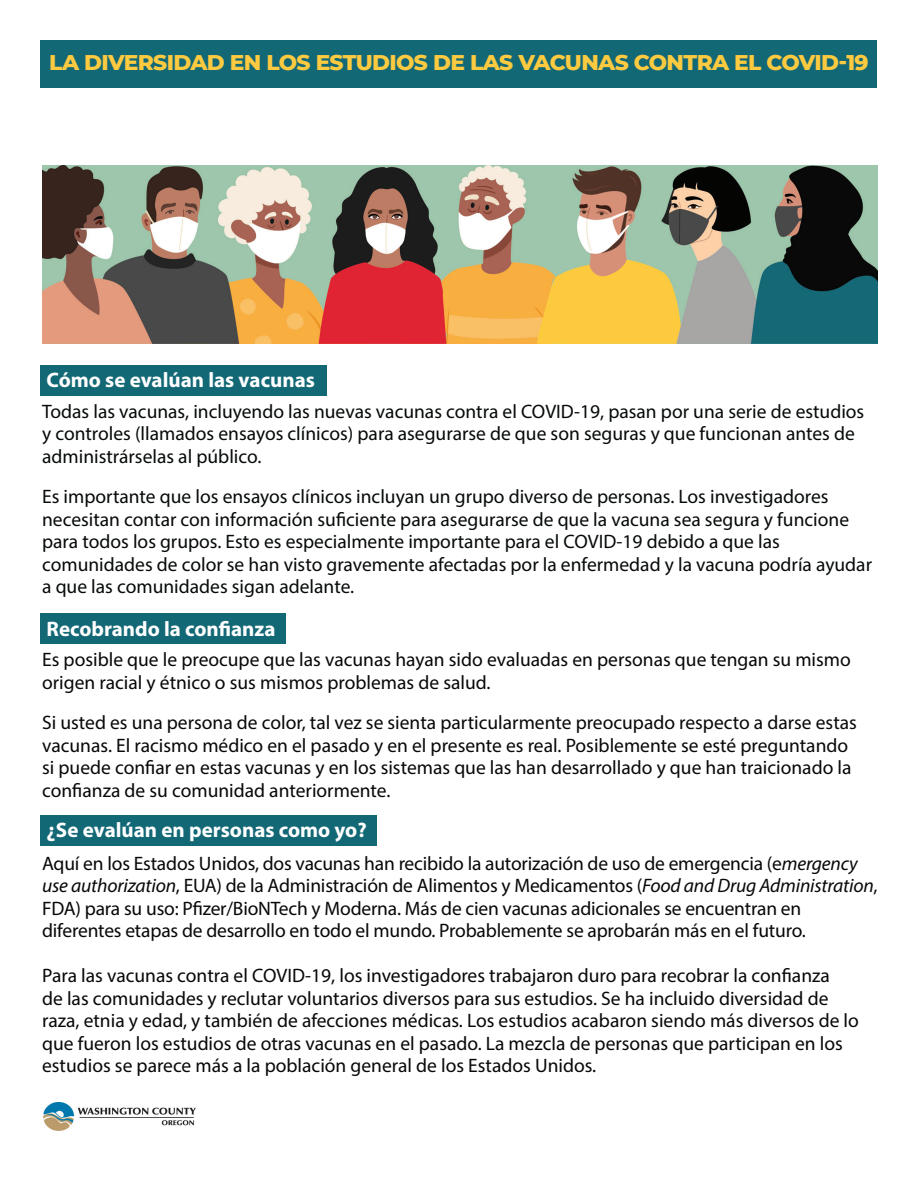
<style>
.page{position:relative;width:918px;height:1188px;background:#fff}
.page>*{position:absolute;margin:0;border:0;box-sizing:border-box;transform-origin:0 0}
.t1{font:800 21.75px "Montserrat";letter-spacing:-.03em;color:#fdca40}
.t2{font:700 21px "Myriad Pro";color:#fff}
.t3{font:19.5px/22.5px "Myriad Pro";color:#070807}
.t4{font:19.5px/22.5px "Myriad Pro";color:#070a0a}
.s1{font-style:italic}
</style>
<div class="page">
<div style="left:41px;top:816px;width:336px;height:30px;background:#136876"></div>
<div style="left:40px;top:613px;width:246px;height:31px;background:#136876"></div>
<div style="left:40px;top:365px;width:287px;height:31px;background:#136876"></div>
<div style="left:40px;top:40px;width:838px;height:48px;background:#136876"></div>
<img style="left:42px;top:165px;width:836px;height:178px">
<img style="left:44px;top:1103px;width:151px;height:28px">
<p class="t1" style="left:49px;top:46px;width:821px">LA DIVERSIDAD EN LOS ESTUDIOS DE LAS VACUNAS CONTRA EL COVID-19</p>
<p class="t2" style="left:47px;top:366px;width:270px">Cómo se evalúan las vacunas</p>
<p class="t4" style="left:42px;top:400px;width:824px">Todas las vacunas, incluyendo las nuevas vacunas contra el COVID-19, pasan por una serie de estudios y controles (llamados ensayos clínicos) para asegurarse de que son seguras y que funcionan antes de administrárselas al público.</p>
<p class="t4" style="left:42px;top:485px;width:831px">Es importante que los ensayos clínicos incluyan un grupo diverso de personas. Los investigadores necesitan contar con información suficiente para asegurarse de que la vacuna sea segura y funcione para todos los grupos. Esto es especialmente importante para el COVID-19 debido a que las comunidades de color se han visto gravemente afectadas por la enfermedad y la vacuna podría ayudar a que las comunidades sigan adelante.</p>
<p class="t2" style="left:47px;top:615px;width:230px">Recobrando la confianza</p>
<p class="t3" style="left:42px;top:648px;width:810px">Es posible que le preocupe que las vacunas hayan sido evaluadas en personas que tengan su mismo origen racial y étnico o sus mismos problemas de salud.</p>
<p class="t3" style="left:42px;top:711px;width:816px">Si usted es una persona de color, tal vez se sienta particularmente preocupado respecto a darse estas vacunas. El racismo médico en el pasado y en el presente es real. Posiblemente se esté preguntando si puede confiar en estas vacunas y en los sistemas que las han desarrollado y que han traicionado la confianza de su comunidad anteriormente.</p>
<p class="t2" style="left:47px;top:817px;width:322px">¿Se evalúan en personas como yo?</p>
<p class="t3" style="left:42px;top:851px;width:837px">Aquí en los Estados Unidos, dos vacunas han recibido la autorización de uso de emergencia (e<span class="s1">mergency use authorization</span>, EUA) de la Administración de Alimentos y Medicamentos (<span class="s1">Food and Drug Administration</span>, FDA) para su uso: Pfizer/BioNTech y Moderna. Más de cien vacunas adicionales se encuentran en diferentes etapas de desarrollo en todo el mundo. Probablemente se aprobarán más en el futuro.</p>
<p class="t3" style="left:42px;top:964px;width:818px">Para las vacunas contra el COVID-19, los investigadores trabajaron duro para recobrar la confianza<br>de las comunidades y reclutar voluntarios diversos para sus estudios. Se ha incluido diversidad de raza, etnia y edad, y también de afecciones médicas. Los estudios acabaron siendo más diversos de lo que fueron los estudios de otras vacunas en el pasado. La mezcla de personas que participan en los estudios se parece más a la población general de los Estados Unidos.</p>
</div>
